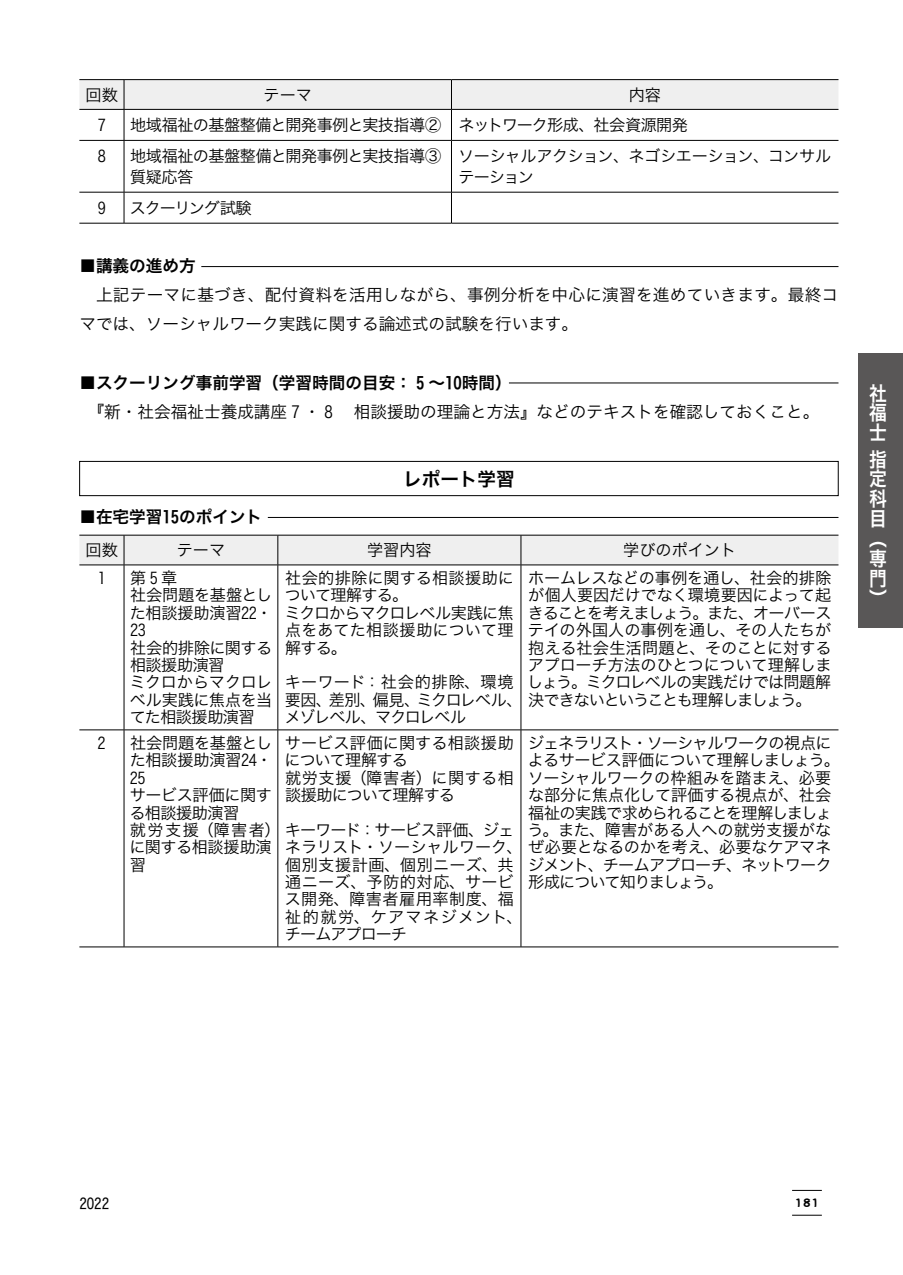
<style>
.page{position:relative;width:903px;height:1275px;background:#fff}
.page>*{position:absolute;margin:0;border:0;box-sizing:border-box;transform-origin:0 0}
.t1{font:19.78px/19.8px "Hira Kaku Pro W6";color:#fff;text-align:justify;scale:.9 1}
.t2{font:18.55px "Hira Kaku Pro W6";color:#000}
.t3{font:16.62px/29.1px "Hira Kaku Pro W3";color:#000}
.t4{font:16.62px "Hira Kaku Pro W6";color:#000}
.t5{font:16.1px/17.3px "Hira Kaku Pro W3";letter-spacing:-.025em;color:#000}
.t6{font:16.1px/17.3px "Hira Kaku Pro W3";letter-spacing:.015em;color:#000}
.t7{font:16.1px/17.3px "Hira Kaku Pro W3";letter-spacing:-.06em;color:#000}
.t8{font:16.1px/17.3px "Hira Kaku Pro W3";letter-spacing:-.005em;color:#000}
.t9{font:16.1px/17.3px "Hira Kaku Pro W3";color:#000}
.t10{font:16.1px/17.3px "Hira Kaku Pro W3";letter-spacing:-.055em;color:#000}
.t11{font:16.1px "Hira Kaku Pro W3";letter-spacing:-.065em;color:#000}
.t12{font:14.88px "Hira Kaku Std W4";color:#000}
.t13{font:12.42px "DFPOP2 Std W9";color:#000}
</style>
<div class="page">
<hr style="left:792px;top:1190px;width:30px;height:1px;background:#000">
<hr style="left:792px;top:1215px;width:30px;height:1px;background:#000">
<div style="left:858px;top:353px;width:45px;height:275px;background:#595757"></div>
<hr style="left:79px;top:79px;width:45px;height:1px;background:#000">
<hr style="left:124px;top:79px;width:327px;height:1px;background:#000">
<hr style="left:451px;top:79px;width:387px;height:1px;background:#000">
<svg style="left:79px;top:80px;width:759px;height:29px"></svg>
<hr style="left:79px;top:109px;width:45px;height:1px;background:#000">
<hr style="left:124px;top:109px;width:327px;height:1px;background:#000">
<hr style="left:124px;top:110px;width:1px;height:30px;background:#000">
<hr style="left:451px;top:109px;width:387px;height:1px;background:#000">
<hr style="left:451px;top:110px;width:1px;height:30px;background:#000">
<hr style="left:79px;top:140px;width:45px;height:1px;background:#000">
<hr style="left:124px;top:140px;width:327px;height:1px;background:#000">
<hr style="left:124px;top:141px;width:1px;height:51px;background:#000">
<hr style="left:451px;top:140px;width:387px;height:1px;background:#000">
<hr style="left:451px;top:141px;width:1px;height:51px;background:#000">
<hr style="left:79px;top:192px;width:45px;height:1px;background:#000">
<hr style="left:124px;top:192px;width:327px;height:1px;background:#000">
<hr style="left:124px;top:192px;width:1px;height:31px;background:#000">
<hr style="left:451px;top:192px;width:387px;height:1px;background:#000">
<hr style="left:451px;top:192px;width:1px;height:31px;background:#000">
<hr style="left:79px;top:223px;width:45px;height:1px;background:#000">
<hr style="left:124px;top:223px;width:327px;height:1px;background:#000">
<hr style="left:451px;top:223px;width:387px;height:1px;background:#000">
<hr style="left:201px;top:266px;width:637px;height:1px;background:#000">
<hr style="left:509px;top:383px;width:329px;height:1px;background:#000">
<div style="left:79px;top:461px;width:759px;height:35px;border:1px solid #000"></div>
<hr style="left:268px;top:517px;width:570px;height:1px;background:#000">
<div style="left:79px;top:536px;width:759px;height:29px;background:#efefef"></div>
<hr style="left:79px;top:535px;width:45px;height:1px;background:#000">
<hr style="left:124px;top:535px;width:154px;height:1px;background:#000">
<hr style="left:124px;top:535px;width:1px;height:30px;background:#000">
<hr style="left:278px;top:535px;width:243px;height:1px;background:#000">
<hr style="left:277px;top:535px;width:1px;height:30px;background:#000">
<hr style="left:521px;top:535px;width:317px;height:1px;background:#000">
<hr style="left:521px;top:535px;width:1px;height:30px;background:#000">
<hr style="left:79px;top:565px;width:45px;height:1px;background:#000">
<hr style="left:124px;top:565px;width:154px;height:1px;background:#000">
<hr style="left:124px;top:565px;width:1px;height:165px;background:#000">
<hr style="left:278px;top:565px;width:243px;height:1px;background:#000">
<hr style="left:277px;top:565px;width:1px;height:165px;background:#000">
<hr style="left:521px;top:565px;width:317px;height:1px;background:#000">
<hr style="left:521px;top:565px;width:1px;height:165px;background:#000">
<hr style="left:79px;top:730px;width:45px;height:1px;background:#000">
<hr style="left:124px;top:730px;width:154px;height:1px;background:#000">
<hr style="left:124px;top:730px;width:1px;height:217px;background:#000">
<hr style="left:278px;top:730px;width:243px;height:1px;background:#000">
<hr style="left:277px;top:730px;width:1px;height:217px;background:#000">
<hr style="left:521px;top:730px;width:317px;height:1px;background:#000">
<hr style="left:521px;top:730px;width:1px;height:217px;background:#000">
<hr style="left:79px;top:947px;width:45px;height:1px;background:#000">
<hr style="left:124px;top:947px;width:154px;height:1px;background:#000">
<hr style="left:278px;top:947px;width:243px;height:1px;background:#000">
<hr style="left:521px;top:947px;width:317px;height:1px;background:#000">
<p class="t5" style="left:86px;top:85px;width:34px">回数</p>
<p class="t5" style="left:264px;top:85px;width:50px">テーマ</p>
<p class="t5" style="left:629px;top:85px;width:34px">内容</p>
<p class="t5" style="left:98px;top:115px;width:10px">7</p>
<p class="t5" style="left:130px;top:115px;width:559px">地域福祉の基盤整備と開発事例と実技指導② ネットワーク形成、社会資源開発</p>
<p class="t5" style="left:98px;top:146px;width:10px">8</p>
<p class="t5" style="left:130px;top:144px;width:313px;line-height:20.8px">地域福祉の基盤整備と開発事例と実技指導③質疑応答</p>
<p class="t5" style="left:458px;top:144px;width:375px;line-height:20.8px">ソーシャルアクション、ネゴシエーション、コンサルテーション</p>
<p class="t5" style="left:98px;top:198px;width:10px">9</p>
<p class="t11" style="left:130px;top:193px;width:123px">スクーリング試験</p>
<p class="t4" style="left:79px;top:251px;width:118px">■講義の進め方</p>
<p class="t3" style="left:79px;top:279px;width:760px;text-indent:17px">上記テーマに基づき、配付資料を活用しながら、事例分析を中心に演習を進めていきます。最終コマでは、ソーシャルワーク実践に関する論述式の試験を行います。</p>
<p class="t4" style="left:79px;top:367px;width:434px">■スクーリング事前学習（学習時間の目安： 5 ～10時間）</p>
<p class="t3" style="left:88px;top:396px;width:733px">『新・社会福祉士養成講座 7 ・ 8 　相談援助の理論と方法』などのテキストを確認しておくこと。</p>
<p class="t2" style="left:403px;top:462px;width:113px">レポート学習</p>
<p class="t4" style="left:79px;top:502px;width:184px">■在宅学習15のポイント</p>
<p class="t5" style="left:86px;top:540px;width:34px">回数</p>
<p class="t5" style="left:177px;top:540px;width:50px">テーマ</p>
<p class="t5" style="left:367px;top:540px;width:66px">学習内容</p>
<p class="t9" style="left:623px;top:540px;width:114px">学びのポイント</p>
<p class="t5" style="left:98px;top:568px;width:10px">1</p>
<p class="t5" style="left:129px;top:568px;width:144px">第5章<br>社会問題を基盤とした相談援助演習22・<br>23<br>社会的排除に関する相談援助演習<br>ミクロからマクロレベル実践に焦点を当てた相談援助演習</p>
<p class="t8" style="left:285px;top:568px;width:231px">社会的排除に関する相談援助について理解する。<br>ミクロからマクロレベル実践に焦点をあてた相談援助について理解する。</p>
<p class="t5" style="left:527px;top:568px;width:306px;text-align:justify">ホームレスなどの事例を通し、社会的排除が個人要因だけでなく環境要因によって起きることを考えましょう。また、オーバーステイの外国人の事例を通し、その人たちが抱える社会生活問題と、そのことに対するアプローチ方法のひとつについて理解しましょう。ミクロレベルの実践だけでは問題解</p>
<p class="t7" style="left:285px;top:672px;width:528px">キーワード：社会的排除、環境<br>要因、差別、偏見、ミクロレベル、決できないということも理解しましょう。メゾレベル、マクロレベル</p>
<p class="t9" style="left:285px;top:733px;width:231px">サービス評価に関する相談援助について理解する<br>就労支援（障害者）に関する相談援助について理解する</p>
<p class="t6" style="left:285px;top:837px;width:548px">ネラリスト・ソーシャルワーク、ぜ必要となるのかを考え、必要なケアマネ個別支援計画、個別ニーズ、共<br>通ニーズ、予防的対応、サービ<br>ス開発、障害者雇用率制度、福<br>祉的就労、ケアマネジメント、<br>チームアプローチ</p>
<p class="t5" style="left:528px;top:733px;width:314px">ジェネラリスト・ソーシャルワークの視点によるサービス評価について理解しましょう。ソーシャルワークの枠組みを踏まえ、必要な部分に焦点化して評価する視点が、社会福祉の実践で求められることを理解しましょう。また、障害がある人への就労支援がな</p>
<p class="t10" style="left:528px;top:855px;width:306px">ジメント、チームアプローチ、ネットワーク形成について知りましょう。</p>
<p class="t5" style="left:98px;top:733px;width:10px">2</p>
<p class="t5" style="left:130px;top:733px;width:386px">社会問題を基盤とし<br>た相談援助演習24・<br>25<br>サービス評価に関す<br>る相談援助演習<br>就労支援（障害者）キーワード：サービス評価、ジェに関する相談援助演<br>習</p>
<p class="t1" style="left:869px;top:382px;width:21px">社福士</p>
<p class="t1" style="left:869px;top:448px;width:21px">指定科目（専門）</p>
<p class="t12" style="left:79px;top:1192px;width:31px">2022</p>
<p class="t13" style="left:794px;top:1196px;width:27px">181</p>
</div>
